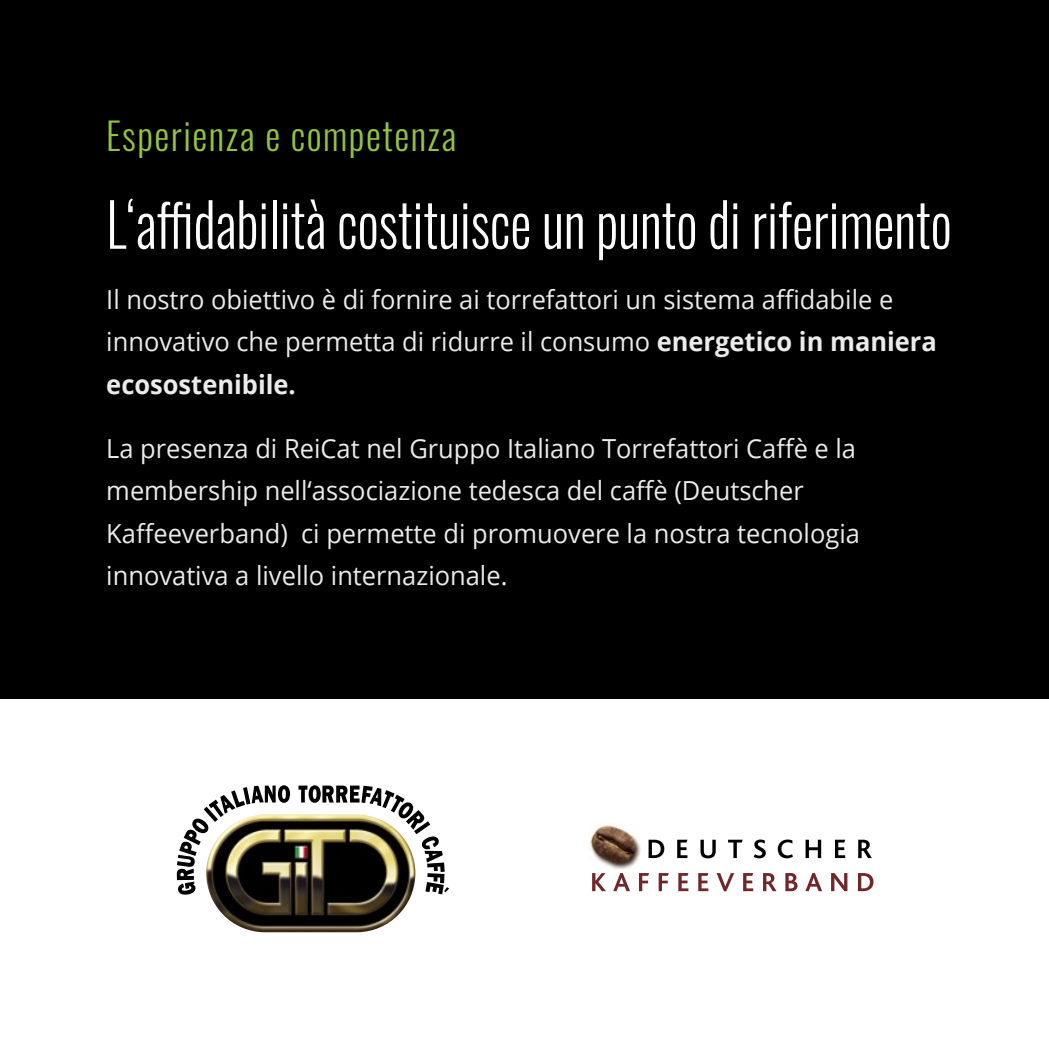
<style>
.page{position:relative;width:1049px;height:1049px;background:#000}
.page>*{position:absolute;margin:0;border:0;box-sizing:border-box;transform-origin:0 0}
.t1{font:300 60px "Oswald";color:#fdfdfd;scale:.88 1}
.t2{font:300 37.5px "Oswald";letter-spacing:.04em;color:#94c43a}
.t3{font:26.25px/42.5px "Open Sans";color:#ebebeb}
.s1{font-weight:700}
</style>
<div class="page">
<div style="left:0;top:700px;width:1049px;height:349px;background:#fff"></div>
<svg style="left:592px;top:839px;width:282px;height:53px"></svg>
<img style="left:590px;top:824px;width:52px;height:47px">
<img style="left:210px;top:895px;width:202px;height:37px">
<svg style="left:177px;top:785px;width:272px;height:110px"></svg>
<h2 class="t2" style="left:106px;top:102px;width:352px">Esperienza e competenza</h2>
<h1 class="t1" style="left:106px;top:171px;width:962px">L‘affidabilità costituisce un punto di riferimento</h1>
<p class="t3" style="left:106px;top:277px;width:832px">Il nostro obiettivo è di fornire ai torrefattori un sistema affidabile e innovativo che permetta di ridurre il consumo <span class="s1">energetico in maniera ecosostenibile.</span></p>
<p class="t3" style="left:106px;top:426px;width:755px">La presenza di ReiCat nel Gruppo Italiano Torrefattori Caffè e la membership nell‘associazione tedesca del caffè (Deutscher Kaffeeverband) ci permette di promuovere la nostra tecnologia innovativa a livello internazionale.</p>
</div>
